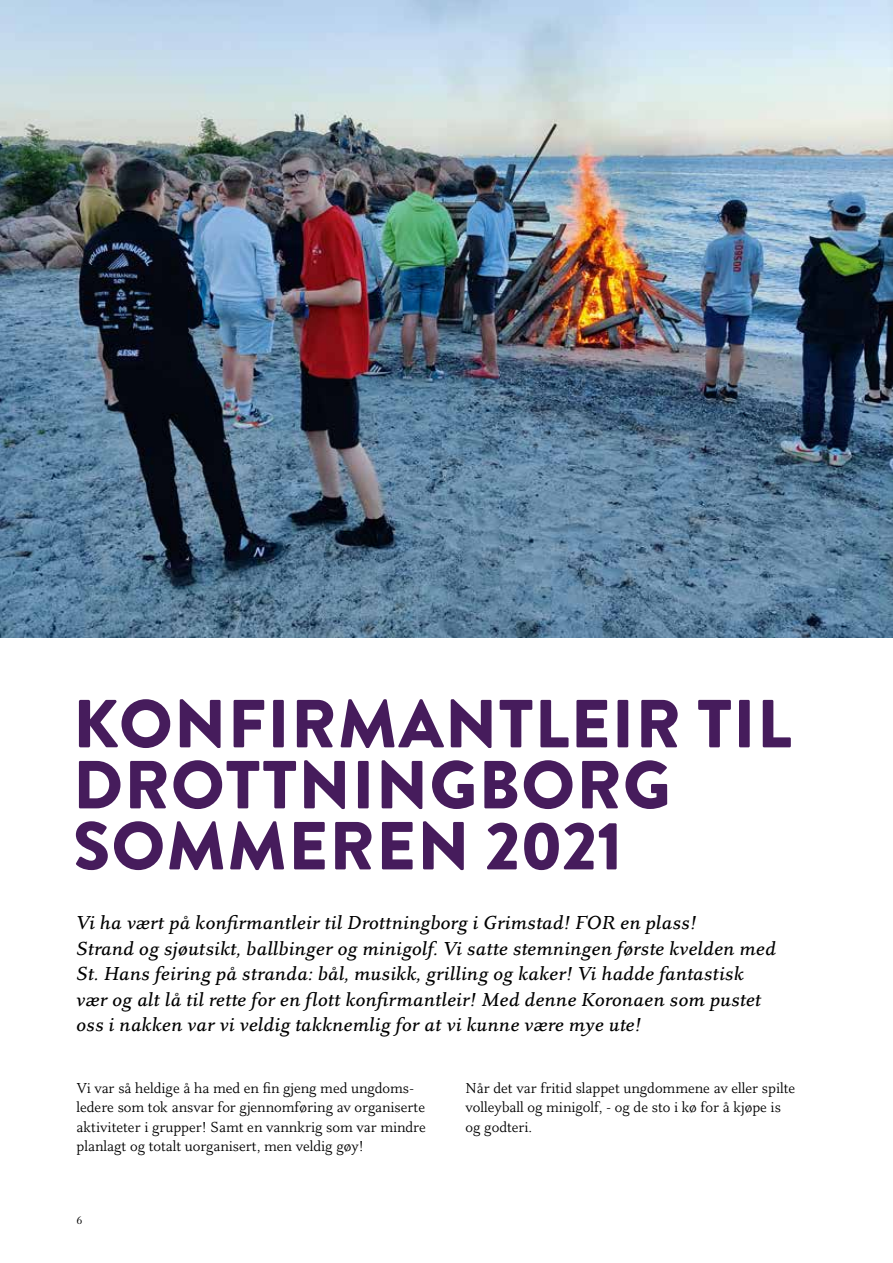
<style>
.page{position:relative;width:893px;height:1263px;background:#fff}
.page>*{position:absolute;margin:0;border:0;box-sizing:border-box;transform-origin:0 0}
.t1{font:900 67.8px/61.1px "Brandon Grotesque";letter-spacing:.02em;color:#461c5c}
.t2{font:italic 500 19.5px/25.5px "Eplica";color:#000}
.t3{font:15px/19.5px "Eplica";color:#000}
.t4{font:12px "Celeste";color:#000}
</style>
<div class="page">
<img style="left:0;top:0;width:893px;height:638px">
<h1 class="t1" style="left:73px;top:694px;width:720px">KONFIRMANTLEIR TIL<br>DROTTNINGBORG<br>SOMMEREN 2021</h1>
<p class="t2" style="left:77px;top:910px;width:701px">Vi ha vært på konfirmantleir til Drottningborg i Grimstad! FOR en plass!<br>Strand og sjøutsikt, ballbinger og minigolf. Vi satte stemningen første kvelden med St. Hans feiring på stranda: bål, musikk, grilling og kaker! Vi hadde fantastisk vær og alt lå til rette for en flott konfirmantleir! Med denne Koronaen som pustet oss i nakken var vi veldig takknemlig for at vi kunne være mye ute!</p>
<p class="t3" style="left:77px;top:1078px;width:351px">Vi var så heldige å ha med en fin gjeng med ungdoms&shy;ledere som tok ansvar for gjennomføring av organiserte aktiviteter i grupper! Samt en vannkrig som var mindre planlagt og totalt uorganisert, men veldig gøy!</p>
<p class="t4" style="left:77px;top:1214px;width:7px">6</p>
<p class="t3" style="left:466px;top:1078px;width:331px">Når det var fritid slappet ungdommene av eller spilte volleyball og minigolf, - og de sto i kø for å kjøpe is og godteri.</p>
</div>
